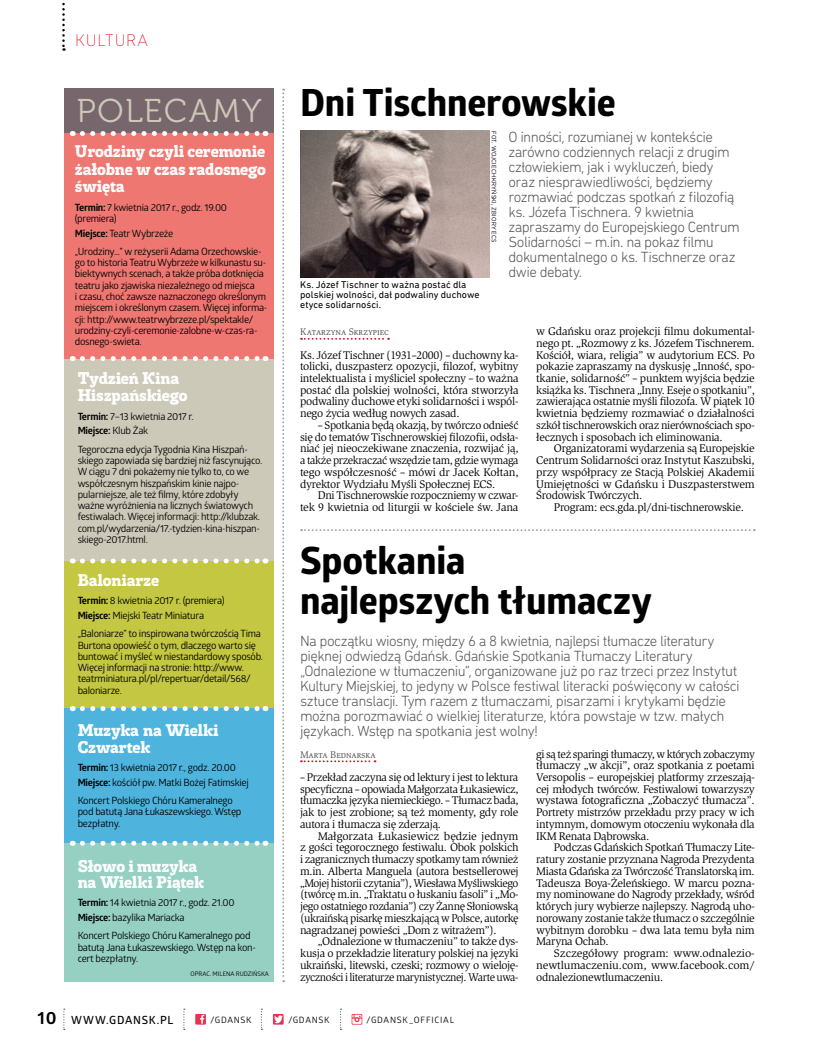
<style>
.page{position:relative;width:815px;height:1053px;background:#fff}
.page>*{position:absolute;margin:0;border:0;box-sizing:border-box;transform-origin:0 0}
.t1{font:700 37.5px/40px "Globerx";letter-spacing:-.005em;color:#000}
.t2{font:32.88px "Museo 300";letter-spacing:.06em;color:#cdc9b9}
.t3{font:16.25px/17.5px "Posterizer KG Rough";letter-spacing:-.01em;color:#fff}
.t4{font:300 16.25px "Glober";letter-spacing:.045em;color:#e3000f}
.t5{font:300 15px/15px "DIN Next Rounded LT Pro";letter-spacing:-.035em;color:#565656}
.t6{font:11.5px/11.8px "Slimbach Itc TOT";letter-spacing:-.025em;color:#000;text-align:justify}
.t7{font:600 11.25px "Glober";letter-spacing:.06em;color:#000}
.t8{font:10px/11.2px "Glober";letter-spacing:-.03em;color:#000}
.t9{font:10px/10px "DIN Next Rounded LT Pro";letter-spacing:.005em;color:#000}
.t10{font:10px "Slimbach Itc SCTOT";color:#565656}
.t11{font:8.75px "Glober";letter-spacing:.085em;color:#000}
.t12{font:6.25px "Gotham Narrow";letter-spacing:.03em;color:#000}
.t13{font:6.25px "Glober";color:#000}
.s1{font-weight:700}
.s2{font-weight:700;font-size:17.5px}
</style>
<div class="page">
<svg style="left:301px;top:529px;width:454px;height:2px"></svg>
<svg style="left:301px;top:338px;width:88px;height:2px"></svg>
<svg style="left:301px;top:760px;width:75px;height:2px"></svg>
<img style="left:300px;top:131px;width:189px;height:146px">
<div style="left:64px;top:88px;width:209px;height:45px;background:#77666c"></div>
<div style="left:64px;top:559px;width:209px;height:149px;background:#c3c741"></div>
<div style="left:64px;top:708px;width:209px;height:135px;background:#4eb4de"></div>
<div style="left:64px;top:843px;width:209px;height:138px;background:#95d0c3"></div>
<div style="left:64px;top:358px;width:209px;height:203px;background:#cdc9b9"></div>
<div style="left:64px;top:133px;width:209px;height:225px;background:#ee7772"></div>
<svg style="left:82px;top:706px;width:184px;height:5px"></svg>
<svg style="left:82px;top:840px;width:184px;height:5px"></svg>
<svg style="left:82px;top:558px;width:184px;height:5px"></svg>
<svg style="left:82px;top:356px;width:184px;height:5px"></svg>
<svg style="left:82px;top:131px;width:184px;height:5px"></svg>
<svg style="left:282px;top:89px;width:2px;height:892px"></svg>
<div style="left:195px;top:1013px;width:11px;height:11px;background:#e7324b"></div>
<svg style="left:200px;top:1014px;width:4px;height:9px"></svg>
<div style="left:273px;top:1013px;width:11px;height:11px;background:#e7324b"></div>
<svg style="left:274px;top:1015px;width:9px;height:8px"></svg>
<svg style="left:352px;top:1013px;width:10px;height:11px"></svg>
<svg style="left:352px;top:1014px;width:10px;height:9px"></svg>
<svg style="left:183px;top:1008px;width:2px;height:21px"></svg>
<svg style="left:63px;top:1008px;width:2px;height:21px"></svg>
<svg style="left:62px;top:0;width:3px;height:51px"></svg>
<svg style="left:261px;top:1008px;width:1px;height:21px"></svg>
<svg style="left:340px;top:1008px;width:1px;height:21px"></svg>
<h3 class="t4" style="left:75px;top:29px;width:74px">KULTURA</h3>
<h2 class="t2" style="left:77px;top:92px;width:187px">POLECAMY</h2>
<h3 class="t3" style="left:75px;top:143px;width:192px;text-align:justify">Urodziny czyli ceremonie żałobne w czas radosnego święta</h3>
<p class="t8" style="left:75px;top:201px;width:154px"><span class="s1">Termin:</span> 7 kwietnia 2017 r., godz. 19.00 (premiera)</p>
<p class="t8" style="left:75px;top:223px;width:188px;line-height:18.4px"><span class="s1">Miejsce:</span> Teatr Wybrzeże<br>„Urodziny…” w reżyserii Adama Orzechowskie-</p>
<p class="t8" style="left:75px;top:256px;width:194px">go to historia Teatru Wybrzeże w kilkunastu su&shy;biektywnych scenach, a także próba dotknięcia teatru jako zjawiska niezależnego od miejsca<br>i czasu, choć zawsze naznaczonego określonym miejscem i określonym czasem. Więcej informa&shy;cji: http://www.teatrwybrzeze.pl/spektakle/ urodziny-czyli-ceremonie-zalobne-w-czas-ra&shy;dosnego-swieta.</p>
<h3 class="t3" style="left:78px;top:369px;width:111px">Tydzień Kina<br>Hiszpańskiego</h3>
<p class="t8" style="left:78px;top:408px;width:118px;line-height:14.8px"><span class="s1">Termin:</span> 7–13 kwietnia 2017 r.<br><span class="s1">Miejsce:</span> Klub Żak</p>
<p class="t8" style="left:78px;top:443px;width:186px">Tegoroczna edycja Tygodnia Kina Hiszpań&shy;skiego zapowiada się bardziej niż fascynująco.<br>W ciągu 7 dni pokażemy nie tylko to, co we współczesnym hiszpańskim kinie najpo&shy;pularniejsze, ale też filmy, które zdobyły ważne wyróżnienia na licznych światowych festiwalach. Więcej informacji: http://klubzak. com.pl/wydarzenia/17.-tydzien-kina-hiszpan&shy;skiego-2017.html.</p>
<h3 class="t3" style="left:78px;top:571px;width:83px">Baloniarze</h3>
<p class="t8" style="left:78px;top:592px;width:148px;line-height:14.8px"><span class="s1">Termin:</span> 8 kwietnia 2017 r. (premiera)<br><span class="s1">Miejsce:</span> Miejski Teatr Miniatura</p>
<p class="t8" style="left:78px;top:627px;width:187px">„Baloniarze” to inspirowana twórczością Tima Burtona opowieść o tym, dlaczego warto się buntować i myśleć w niestandardowy sposób.<br>Więcej informacji na stronie: http://www. teatrminiatura.pl/pl/repertuar/detail/568/ baloniarze.</p>
<h3 class="t3" style="left:78px;top:722px;width:142px;line-height:16.2px">Muzyka na Wielki<br>Czwartek</h3>
<p class="t8" style="left:78px;top:759px;width:173px;line-height:14.8px"><span class="s1">Termin:</span> 13 kwietnia 2017 r., godz. 20.00<br><span class="s1">Miejsce:</span> kościół pw. Matki Bożej Fatimskiej</p>
<p class="t8" style="left:78px;top:794px;width:165px">Koncert Polskiego Chóru Kameralnego pod batutą Jana Łukaszewskiego. Wstęp bezpłatny.</p>
<h3 class="t3" style="left:78px;top:857px;width:128px;line-height:16.2px">Słowo i muzyka na Wielki Piątek</h3>
<p class="t8" style="left:78px;top:894px;width:158px;line-height:14.8px"><span class="s1">Termin:</span> 14 kwietnia 2017 r., godz. 21.00<br><span class="s1">Miejsce:</span> bazylika Mariacka</p>
<p class="t8" style="left:78px;top:929px;width:180px">Koncert Polskiego Chóru Kameralnego pod batutą Jana Łukaszewskiego. Wstęp na kon&shy;cert bezpłatny.</p>
<p class="t13" style="left:190px;top:969px;width:80px">OPRAC. MILENA RUDZIŃSKA</p>
<h1 class="t1" style="left:300px;top:82px;width:317px">Dni Tischnerowskie</h1>
<p class="t5" style="left:508px;top:129px;width:233px">O inności, rozumianej w kontekście zarówno codziennych relacji z drugim człowiekiem, jak i wykluczeń, biedy oraz niesprawiedliwości, będziemy rozmawiać podczas spotkań z filozofią ks. Józefa Tischnera. 9 kwietnia zapraszamy do Europejskiego Centrum Solidarności – m.in. na pokaz filmu dokumentalnego o ks. Tischnerze oraz dwie debaty.</p>
<p class="t12" style="left:498px;top:131px;width:112px;rotate:90deg">FOT. WOJCIECH KRYŃSKI, ZBIORY ECS</p>
<p class="t9" style="left:300px;top:279px;width:181px">Ks. Józef Tischner to ważna postać dla polskiej wolności, dał podwaliny duchowe etyce solidarności.</p>
<p class="t6" style="left:536px;top:325px;width:220px">w Gdańsku oraz projekcji filmu dokumental&shy;nego pt. „Rozmowy z ks. Józefem Tischnerem.<br>Kościół, wiara, religia” w audytorium ECS. Po pokazie zapraszamy na dyskusję „Inność, spo&shy;tkanie, solidarność” – punktem wyjścia będzie książka ks. Tischnera „Inny. Eseje o spotkaniu”, zawierająca ostatnie myśli filozofa. W piątek 10 kwietnia będziemy rozmawiać o działalności szkół tischnerowskich oraz nierównościach spo&shy;łecznych i sposobach ich eliminowania.</p>
<p class="t6" style="left:536px;top:443px;width:220px;text-indent:18px">Organizatorami wydarzenia są Europejskie Centrum Solidarności oraz Instytut Kaszubski, przy współpracy ze Stacją Polskiej Akademii Umiejętności w Gdańsku i Duszpasterstwem Środowisk Twórczych.</p>
<p class="t6" style="left:554px;top:501px;width:191px">Program: ecs.gda.pl/dni-tischnerowskie.</p>
<h1 class="t1" style="left:300px;top:540px;width:353px">Spotkania najlepszych tłumaczy</h1>
<p class="t5" style="left:300px;top:633px;width:441px">Na początku wiosny, między 6 a 8 kwietnia, najlepsi tłumacze literatury pięknej odwiedzą Gdańsk. Gdańskie Spotkania Tłumaczy Literatury „Odnalezione w tłumaczeniu”, organizowane już po raz trzeci przez Instytut Kultury Miejskiej, to jedyny w Polsce festiwal literacki poświęcony w całości sztuce translacji. Tym razem z tłumaczami, pisarzami i krytykami będzie można porozmawiać o wielkiej literaturze, która powstaje w tzw. małych językach. Wstęp na spotkania jest wolny!</p>
<p class="t6" style="left:536px;top:747px;width:220px">gi są też sparingi tłumaczy, w których zobaczymy tłumaczy „w akcji”, oraz spotkania z poetami Versopolis – europejskiej platformy zrzeszają&shy;cej młodych twórców. Festiwalowi towarzyszy wystawa fotograficzna „Zobaczyć tłumacza”.<br>Portrety mistrzów przekładu przy pracy w ich intymnym, domowym otoczeniu wykonała dla IKM Renata Dąbrowska.</p>
<p class="t6" style="left:536px;top:841px;width:220px;text-indent:18px">Podczas Gdańskich Spotkań Tłumaczy Lite&shy;ratury zostanie przyznana Nagroda Prezydenta Miasta Gdańska za Twórczość Translatorską im.<br>Tadeusza Boya-Żeleńskiego. W marcu pozna&shy;my nominowane do Nagrody przekłady, wśród których jury wybierze najlepszy. Nagrodą uho&shy;norowany zostanie także tłumacz o szczególnie wybitnym dorobku – dwa lata temu była nim Maryna Ochab.</p>
<p class="t6" style="left:536px;top:947px;width:220px;text-indent:18px">Szczegółowy program: www.odnalezio&shy;newtlumaczeniu.com, www.facebook.com/ odnalezionewtlumaczeniu.</p>
<p class="t10" style="left:300px;top:326px;width:90px">Katarzyna Skrzypiec</p>
<p class="t6" style="left:300px;top:349px;width:220px">Ks. Józef Tischner (1931–2000) – duchowny ka&shy;tolicki, duszpasterz opozycji, filozof, wybitny intelektualista i myśliciel społeczny – to ważna postać dla polskiej wolności, która stworzyła podwaliny duchowe etyki solidarności i wspól&shy;nego życia według nowych zasad.</p>
<p class="t6" style="left:300px;top:419px;width:220px;text-indent:18px">– Spotkania będą okazją, by twórczo odnieść się do tematów Tischnerowskiej filozofii, odsła&shy;niać jej nieoczekiwane znaczenia, rozwijać ją, a także przekraczać wszędzie tam, gdzie wymaga tego współczesność – mówi dr Jacek Kołtan, dyrektor Wydziału Myśli Społecznej ECS.</p>
<p class="t6" style="left:300px;top:489px;width:220px;text-align:right">Dni Tischnerowskie rozpoczniemy w czwar&shy;tek 9 kwietnia od liturgii w kościele św. Jana</p>
<p class="t10" style="left:300px;top:748px;width:77px">Marta Bednarska</p>
<p class="t6" style="left:300px;top:771px;width:220px">– Przekład zaczyna się od lektury i jest to lektura specyficzna – opowiada Małgorzata Łukasiewicz, tłumaczka języka niemieckiego. – Tłumacz bada, jak to jest zrobione; są też momenty, gdy role autora i tłumacza się zderzają.</p>
<p class="t6" style="left:300px;top:830px;width:220px;text-indent:18px">Małgorzata Łukasiewicz będzie jednym z gości tegorocznego festiwalu. Obok polskich i zagranicznych tłumaczy spotkamy tam również m.in. Alberta Manguela (autora bestsellerowej „Mojej historii czytania”), Wiesława Myśliwskiego (twórcę m.in. „Traktatu o łuskaniu fasoli” i „Mo&shy;jego ostatniego rozdania”) czy Żannę Słoniowską (ukraińską pisarkę mieszkającą w Polsce, autorkę nagradzanej powieści „Dom z witrażem”).</p>
<p class="t6" style="left:300px;top:935px;width:220px;text-indent:18px">„Odnalezione w tłumaczeniu” to także dys&shy;kusja o przekładzie literatury polskiej na języki ukraiński, litewski, czeski; rozmowy o wieloję&shy;zyczności i literaturze marynistycznej. Warte uwa-</p>
<p class="t7" style="left:37px;top:1011px;width:137px"><span class="s2">10</span> WWW.GDANSK.PL</p>
<p class="t11" style="left:210px;top:1013px;width:43px">/GDANSK</p>
<p class="t11" style="left:288px;top:1013px;width:43px">/GDANSK</p>
<p class="t11" style="left:367px;top:1013px;width:89px">/GDANSK_OFFICIAL</p>
</div>
